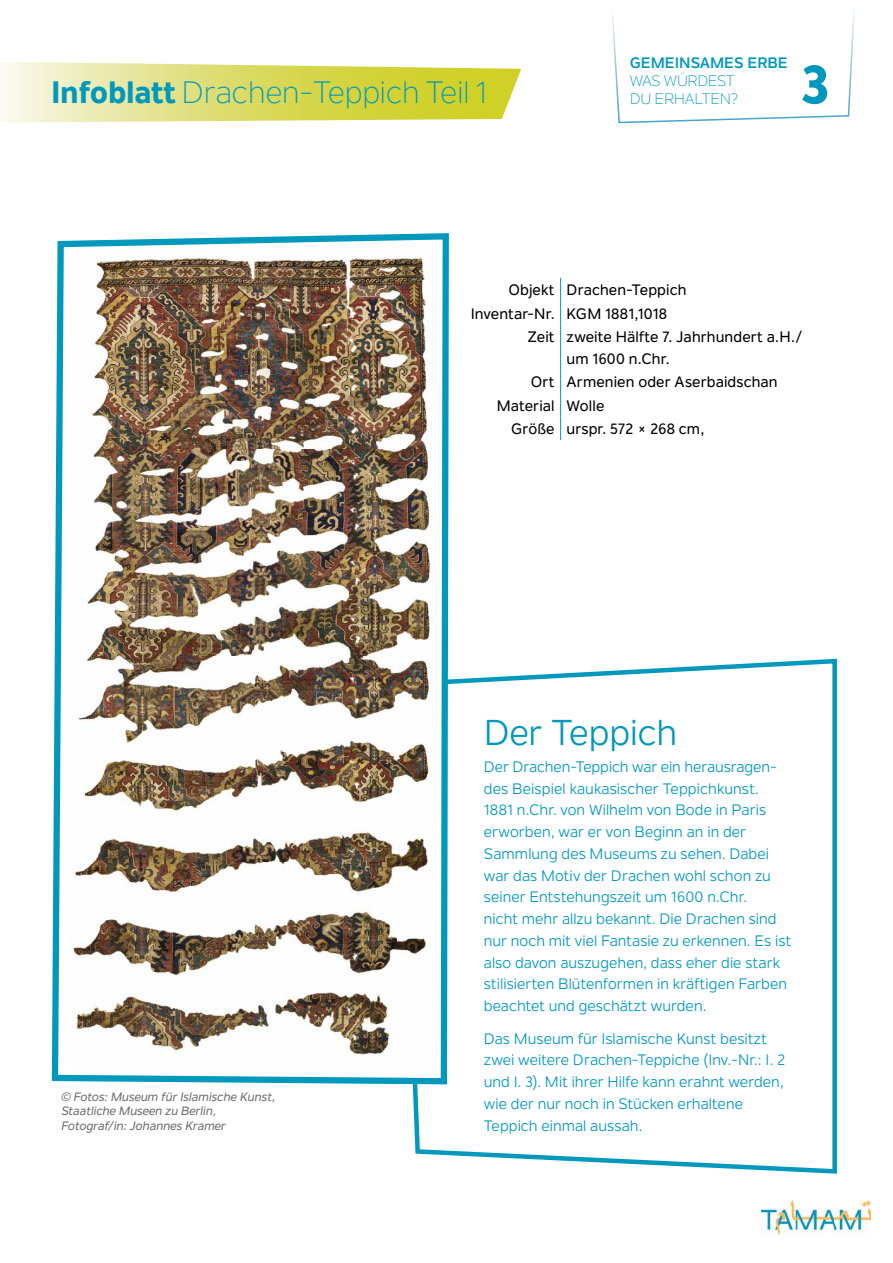
<style>
.page{position:relative;width:893px;height:1263px;background:#fff}
.page>*{position:absolute;margin:0;border:0;box-sizing:border-box;transform-origin:0 0}
.t1{font:800 54.6px "Nolan Next";color:#0098bc}
.t2{font:35.55px "Nolan Next";color:#0098bc}
.t3{font:30.6px "Nolan Next";color:#0098bc}
.t4{font:15px/21.8px "Nolan Next";letter-spacing:.005em;color:#0098bc}
.t5{font:500 15px/23.4px "Nolan Next";letter-spacing:.005em;color:#000}
.t6{font:15px/18px "Nolan Next";letter-spacing:-.015em;color:#0098bc}
.t7{font:700 15px "Nolan Next";color:#0098bc}
.t8{font:italic 500 12px/14.4px "Nolan Next";color:#6e6e6e}
.s1{font-weight:800}
</style>
<div class="page">
<img style="left:761px;top:1200px;width:110px;height:34px">
<svg style="left:412px;top:659px;width:425px;height:515px"></svg>
<svg style="left:612px;top:11px;width:243px;height:113px"></svg>
<svg style="left:0;top:62px;width:521px;height:61px;background:#e1e181"></svg>
<svg style="left:560px;top:278px;width:1px;height:47px"></svg>
<hr style="left:560px;top:325px;width:1px;height:45px;background:#0098bc">
<svg style="left:560px;top:370px;width:1px;height:70px"></svg>
<img style="left:51px;top:233px;width:401px;height:854px">
<h3 class="t3" style="left:51px;top:73px;width:438px"><span class="s1">Infoblatt</span> Drachen-Teppich Teil 1</h3>
<p class="t7" style="left:630px;top:54px;width:160px">GEMEINSAMES ERBE</p>
<p class="t6" style="left:630px;top:72px;width:110px">WAS WÜRDEST<br>DU ERHALTEN?</p>
<h1 class="t1" style="left:801px;top:51px;width:30px">3</h1>
<p class="t8" style="left:61px;top:1089px;width:215px">© Fotos: Museum für Islamische Kunst,<br>Staatliche Museen zu Berlin,<br>Fotograf/in: Johannes Kramer</p>
<p class="t5" style="left:471px;top:278px;width:217px;text-indent:38px">Objekt Drachen-Teppich<br>Inventar-Nr. KGM 1881,1018</p>
<p class="t5" style="left:567px;top:326px;width:237px;line-height:21.8px;text-indent:-39px">Zeit zweite Hälfte 7. Jahrhundert a.H./ um 1600 n.Chr.</p>
<p class="t5" style="left:531px;top:370px;width:248px">Ort Armenien oder Aserbaidschan</p>
<p class="t5" style="left:497px;top:394px;width:109px">Material Wolle</p>
<p class="t5" style="left:511px;top:417px;width:195px">Größe urspr. 572 × 268 cm,</p>
<h2 class="t2" style="left:484px;top:711px;width:195px">Der Teppich</h2>
<p class="t4" style="left:484px;top:756px;width:309px">Der Drachen-Teppich war ein heraus ragen&shy;des Beispiel kaukasischer Teppich kunst.<br>1881 n.Chr. von Wilhelm von Bode in Paris erworben, war er von Beginn an in der Sammlung des Museums zu sehen. Dabei war das Motiv der Drachen wohl schon zu seiner Entstehungszeit um 1600 n.Chr.<br>nicht mehr allzu bekannt. Die Drachen sind nur noch mit viel Fantasie zu erkennen. Es ist also davon auszugehen, dass eher die stark stilisierten Blütenformen in kräftigen Farben beachtet und geschätzt wurden.</p>
<p class="t4" style="left:484px;top:1027px;width:303px">Das Museum für Islamische Kunst besitzt zwei weitere Drachen-Teppiche (Inv.-Nr.: I. 2 und I. 3). Mit ihrer Hilfe kann erahnt werden, wie der nur noch in Stücken erhaltene Teppich einmal aussah.</p>
</div>
